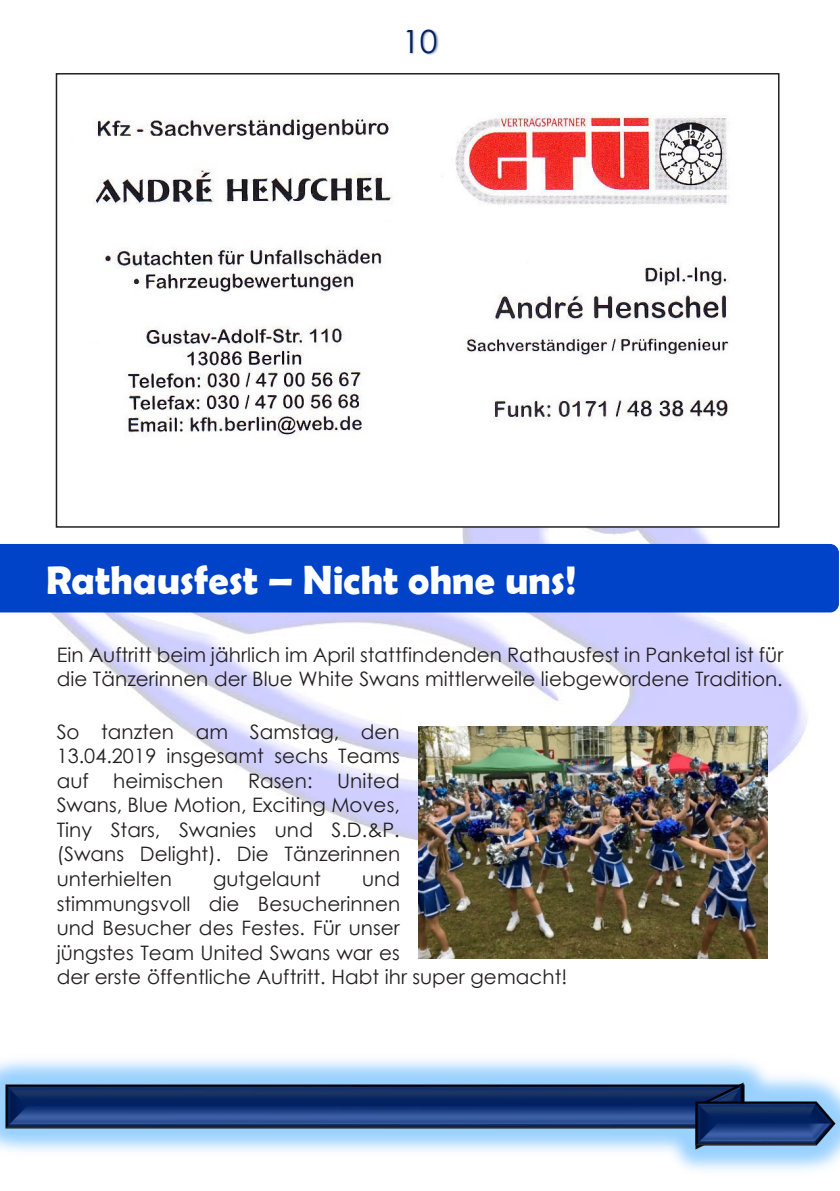
<style>
.page{position:relative;width:840px;height:1191px;background:#fff}
.page>*{position:absolute;margin:0;border:0;box-sizing:border-box;transform-origin:0 0}
.t1{font:700 40px "Berlin Sans FB Demi";color:#fff}
.t2{font:32px "Century Gothic";color:#002060}
.t3{font:20px/24.6px "Century Gothic";color:#231f20}
</style>
<div class="page">
<img style="left:0;top:175px;width:839px;height:784px">
<img style="left:0;top:1059px;width:839px;height:112px">
<img style="left:6px;top:1085px;width:738px;height:43px">
<img style="left:694px;top:1082px;width:48px;height:68px">
<img style="left:694px;top:1101px;width:140px;height:44px">
<img style="left:407px;top:29px;width:32px;height:26px">
<div style="left:0;top:544px;width:838px;height:68px;background:#0042c8"></div>
<div style="left:56px;top:74px;width:722px;height:453px;background:#fff"></div>
<div style="left:56px;top:73px;width:723px;height:455px;border:2px solid #231f20"></div>
<img style="left:93px;top:114px;width:637px;height:322px">
<img style="left:418px;top:726px;width:348px;height:232px">
<p class="t2" style="left:402px;top:19px;width:37px">10</p>
<p class="t1" style="left:46px;top:557px;width:531px">Rathausfest – Nicht ohne uns!</p>
<p class="t3" style="left:57px;top:642px;width:728px">Ein Auftritt beim jährlich im April stattfindenden Rathausfest in Panketal ist für die Tänzerinnen der Blue White Swans mittlerweile liebgewordene Tradition.</p>
<p class="t3" style="left:57px;top:719px;width:345px;text-align:justify">So tanzten am Samstag, den 13.04.2019 insgesamt sechs Teams auf heimischen Rasen: United Swans, Blue Motion, Exciting Moves, Tiny Stars, Swanies und S.D.&amp;P. (Swans Delight). Die Tänzerinnen unterhielten</p>
<p class="t3" style="left:57px;top:866px;width:512px;text-indent:305px">und<br>stimmungsvoll die Besucherinnen<br>und Besucher des Festes. Für unser<br>jüngstes Team United Swans war es<br>der erste öffentliche Auftritt. Habt ihr super gemacht!</p>
<p class="t3" style="left:213px;top:866px;width:109px">gutgelaunt</p>
</div>
